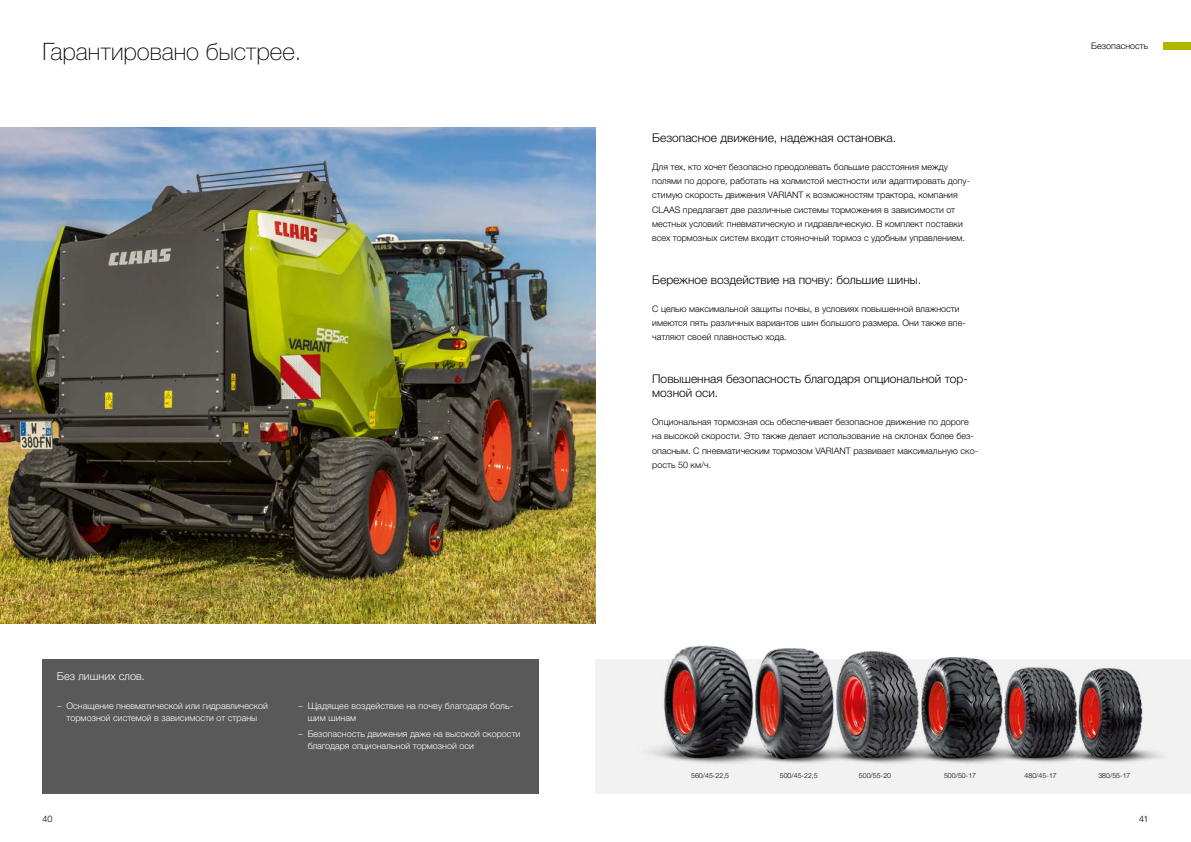
<style>
.page{position:relative;width:1191px;height:842px;background:#fff}
.page>*{position:absolute;margin:0;border:0;box-sizing:border-box;transform-origin:0 0}
.t1{font:100 24px "CLAAS Helvetica Neue";color:#000}
.t2{font:300 12px/14.2px "CLAAS Helvetica Neue";color:#000}
.t3{font:300 11px "CLAAS Helvetica Neue";color:#fff}
.t4{font:300 9px/14.2px "CLAAS Helvetica Neue";color:#000}
.t5{font:300 9px/12.4px "CLAAS Helvetica Neue";color:#fff}
.t6{font:300 7px "CLAAS Helvetica Neue";color:#000}
</style>
<div class="page">
<div style="left:1162px;top:43px;width:29px;height:7px;background:#b1b700"></div>
<div style="left:595px;top:659px;width:596px;height:135px;background:#f2f2f2"></div>
<img style="left:0;top:128px;width:595px;height:496px">
<img style="left:648px;top:645px;width:513px;height:119px">
<div style="left:43px;top:659px;width:496px;height:135px;background:#595959"></div>
<h1 class="t1" style="left:43px;top:36px;width:260px">Гарантировано быстрее.</h1>
<p class="t3" style="left:57px;top:669px;width:90px">Без лишних слов.</p>
<p class="t5" style="left:57px;top:699px;width:213px;text-align:center">− Оснащение пневматической или гидравлической тормозной системой в зависимости от страны</p>
<p class="t5" style="left:308px;top:699px;width:207px;text-indent:-10px">− Щадящее воздействие на почву благодаря боль&shy;шим шинам</p>
<p class="t5" style="left:308px;top:728px;width:214px;text-indent:-10px">− Безопасность движения даже на высокой скорости благодаря опциональной тормозной оси</p>
<h2 class="t2" style="left:652px;top:131px;width:245px">Безопасное движение, надежная остановка.</h2>
<p class="t4" style="left:652px;top:160px;width:319px">Для тех, кто хочет безопасно преодолевать большие расстояния между полями по дороге, работать на холмистой местности или адаптировать допу&shy;стимую скорость движения VARIANT к возможностям трактора, компания CLAAS предлагает две различные системы торможения в зависимости от местных условий: пневматическую и гидравлическую. В комплект поставки всех тормозных систем входит стояночный тормоз с удобным управлением.</p>
<h2 class="t2" style="left:652px;top:272px;width:270px">Бережное воздействие на почву: большие шины.</h2>
<p class="t4" style="left:652px;top:302px;width:315px">С целью максимальной защиты почвы, в условиях повышенной влажности имеются пять различных вариантов шин большого размера. Они также впе&shy;чатляют своей плавностью хода.</p>
<h2 class="t2" style="left:652px;top:372px;width:317px">Повышенная безопасность благодаря опциональной тор&shy;мозной оси.</h2>
<p class="t4" style="left:652px;top:415px;width:327px">Опциональная тормозная ось обеспечивает безопасное движение по дороге на высокой скорости. Это также делает использование на склонах более без&shy;опасным. С пневматическим тормозом VARIANT развивает максимальную ско&shy;рость 50 км/ч.</p>
<p class="t4" style="left:1091px;top:39px;width:59px">Безопасность</p>
<p class="t6" style="left:691px;top:771px;width:40px">560/45-22,5</p>
<p class="t6" style="left:780px;top:771px;width:40px">500/45-22,5</p>
<p class="t6" style="left:859px;top:771px;width:34px">500/55-20</p>
<p class="t6" style="left:944px;top:771px;width:34px">500/50-17</p>
<p class="t6" style="left:1024px;top:771px;width:34px">480/45-17</p>
<p class="t6" style="left:1098px;top:771px;width:34px">380/55-17</p>
<p class="t4" style="left:43px;top:812px;width:12px">40</p>
<p class="t4" style="left:1139px;top:812px;width:11px">41</p>
</div>
